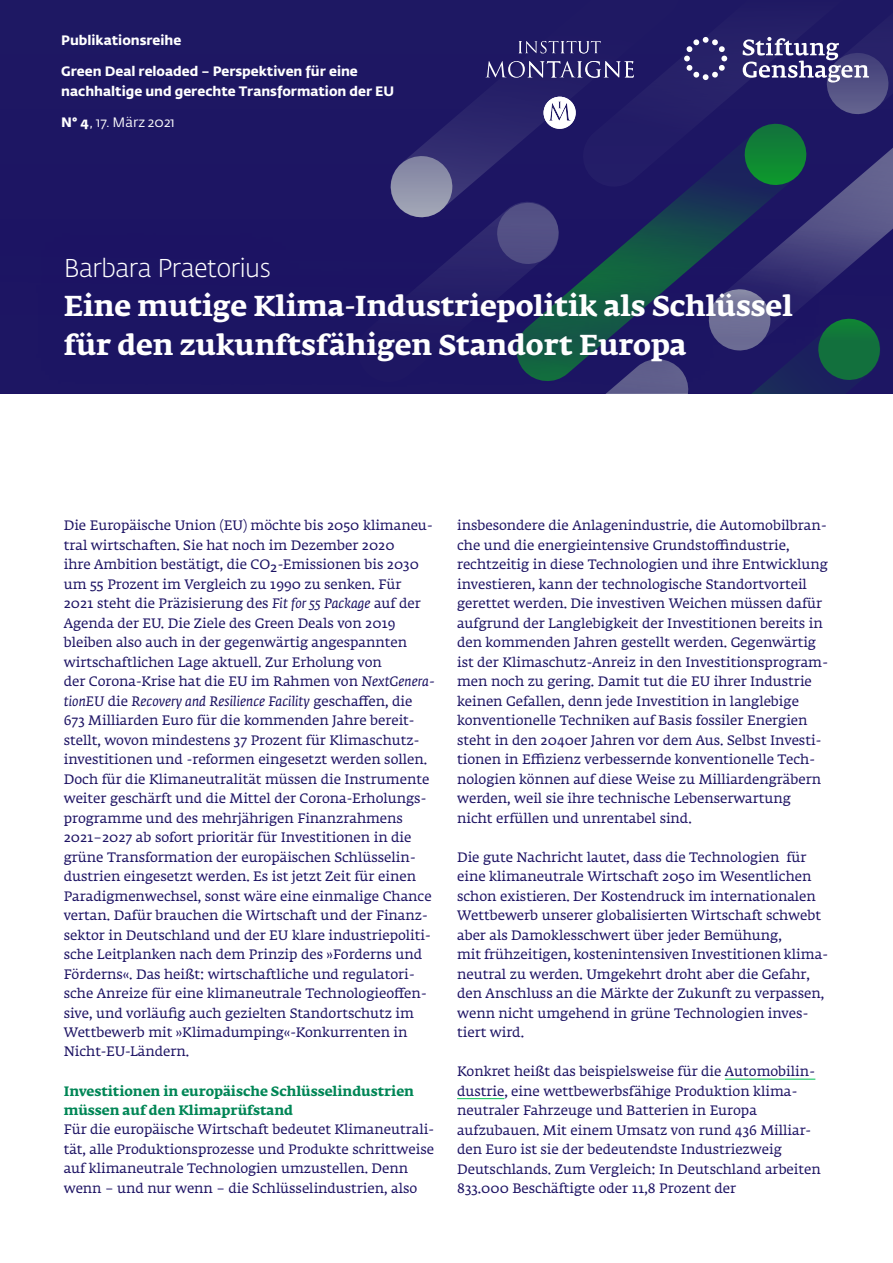
<style>
.page{position:relative;width:893px;height:1263px;background:#fff}
.page>*{position:absolute;margin:0;border:0;box-sizing:border-box;transform-origin:0 0}
.t1{font:700 28.5px/39px "Fedra Serif A Std";color:#fff}
.t2{font:300 25.5px "Fedra Sans Std";letter-spacing:-.02em;color:#fff}
.t3{font:13.5px/19.5px "Fedra Serif A Std";color:#1c1263}
.t4{font:700 13.5px/19.5px "Fedra Sans Std";color:#fff}
.t5{font:700 13.5px/19.5px "Fedra Serif A Std";color:#008656}
.t6{font:13.5px "Fedra Sans Std";color:#fff}
.s1{font-weight:700}
.s2{font-style:italic}
</style>
<div class="page">
<hr style="left:725px;top:1079px;width:90px;height:1px;background:#00c056">
<hr style="left:457px;top:1098px;width:47px;height:1px;background:#00c056">
<div style="left:0;top:0;width:893px;height:394px;background:#1f1963"></div>
<svg style="left:391px;top:36px;width:502px;height:358px"></svg>
<svg style="left:390px;top:184px;width:503px;height:209px"></svg>
<div style="left:36px;top:230px;width:785px;height:161px;background:#1c1263;opacity:.75"></div>
<p class="t4" style="left:61px;top:30px;width:122px">Publikationsreihe</p>
<p class="t4" style="left:61px;top:62px;width:334px">Green Deal reloaded – Perspektiven für eine nachhaltige und gerechte Transformation der EU</p>
<p class="t6" style="left:61px;top:114px;width:115px"><span class="s1">N° 4</span>, 17. März 2021</p>
<h2 class="t2" style="left:64px;top:252px;width:208px">Barbara Praetorius</h2>
<h1 class="t1" style="left:64px;top:288px;width:730px">Eine mutige Klima-Industriepolitik als Schlüssel für den zukunftsfähigen Standort Europa</h1>
<p class="t3" style="left:64px;top:517px;width:373px">Die Europäische Union (EU) möchte bis 2050 klimaneu&shy;tral wirtschaften. Sie hat noch im Dezember 2020<br>ihre Ambition bestätigt, die CO2-Emissionen bis 2030 um 55 Prozent im Vergleich zu 1990 zu senken. Für<br>2021 steht die Präzisierung des <span class="s2">Fit for 55 Package</span> auf der Agenda der EU. Die Ziele des Green Deals von 2019 bleiben also auch in der gegenwärtig angespannten wirtschaftlichen Lage aktuell. Zur Erholung von<br>der Corona-Krise hat die EU im Rahmen von <span class="s2">NextGenera&shy;tionEU</span> die <span class="s2">Recovery and Resilience Facility</span> geschaffen, die 673 Milliarden Euro für die kommenden Jahre bereit&shy;stellt, wovon mindestens 37 Prozent für Klimaschutz&shy;investitionen und -reformen eingesetzt werden sollen.<br>Doch für die Klimaneutralität müssen die Instrumente weiter geschärft und die Mittel der Corona-Erholungs&shy;programme und des mehrjährigen Finanzrahmens 2021–2027 ab sofort prioritär für Investitionen in die grüne Transformation der europäischen Schlüsselin&shy;dustrien eingesetzt werden. Es ist jetzt Zeit für einen Paradigmenwechsel, sonst wäre eine einmalige Chance vertan. Dafür brauchen die Wirtschaft und der Finanz&shy;sektor in Deutschland und der EU klare industriepoliti&shy;sche Leitplanken nach dem Prinzip des »Forderns und Förderns«. Das heißt: wirtschaftliche und regulatori&shy;sche Anreize für eine klimaneutrale Technologieoffen&shy;sive, und vorläufig auch gezielten Standortschutz im Wettbewerb mit »Klimadumping«-Konkurrenten in Nicht-EU-Ländern.</p>
<p class="t5" style="left:64px;top:1082px;width:352px">Investitionen in europäische Schlüsselindustrien müssen auf den Klimaprüfstand</p>
<p class="t3" style="left:64px;top:1121px;width:372px">Für die europäische Wirtschaft bedeutet Klimaneutrali&shy;tät, alle Produktionsprozesse und Produkte schrittweise auf klimaneutrale Technologien umzustellen. Denn wenn – und nur wenn – die Schlüsselindustrien, also</p>
<p class="t3" style="left:457px;top:517px;width:373px">insbesondere die Anlagenindustrie, die Automobilbran&shy;che und die energieintensive Grundstoffindustrie, rechtzeitig in diese Technologien und ihre Entwicklung investieren, kann der technologische Standortvorteil gerettet werden. Die investiven Weichen müssen dafür aufgrund der Langlebigkeit der Investitionen bereits in den kommenden Jahren gestellt werden. Gegenwärtig ist der Klimaschutz-Anreiz in den Investitionsprogram&shy;men noch zu gering. Damit tut die EU ihrer Industrie keinen Gefallen, denn jede Investition in langlebige konventionelle Techniken auf Basis fossiler Energien steht in den 2040er Jahren vor dem Aus. Selbst Investi&shy;tionen in Effizienz verbessernde konventionelle Tech&shy;nologien können auf diese Weise zu Milliardengräbern werden, weil sie ihre technische Lebenserwartung nicht erfüllen und unrentabel sind.</p>
<p class="t3" style="left:457px;top:848px;width:373px">Die gute Nachricht lautet, dass die Technologien für eine klimaneutrale Wirtschaft 2050 im Wesentlichen schon existieren. Der Kostendruck im internationalen Wettbewerb unserer globalisierten Wirtschaft schwebt aber als Damoklesschwert über jeder Bemühung,<br>mit frühzeitigen, kostenintensiven Investitionen klima&shy;neutral zu werden. Umgekehrt droht aber die Gefahr, den Anschluss an die Märkte der Zukunft zu verpassen, wenn nicht umgehend in grüne Technologien inves&shy;tiert wird.</p>
<p class="t3" style="left:457px;top:1063px;width:365px">Konkret heißt das beispielsweise für die Automobilin&shy;dustrie, eine wettbewerbsfähige Produktion klima&shy;neutraler Fahrzeuge und Batterien in Europa aufzubauen. Mit einem Umsatz von rund 436 Milliar&shy;den Euro ist sie der bedeutendste Industriezweig Deutschlands. Zum Vergleich: In Deutschland arbeiten 833.000 Beschäftigte oder 11,8 Prozent der</p>
</div>
